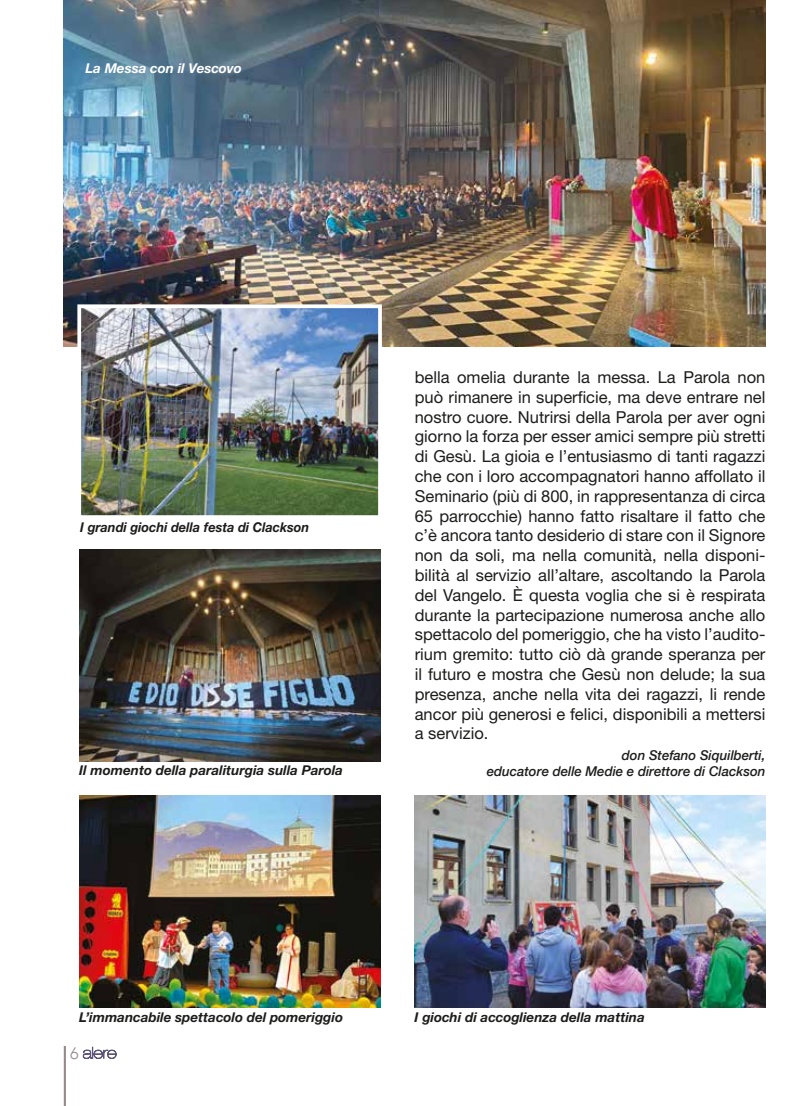
<style>
.page{position:relative;width:808px;height:1106px;background:#fff}
.page>*{position:absolute;margin:0;border:0;box-sizing:border-box;transform-origin:0 0}
.t1{font:16.5px/19.8px "Helvetica Neue LT Std";color:#1c1c1b;text-align:justify}
.t2{font:300 16.5px "Avenir";color:#97898a}
.t3{font:italic 700 13.5px "Helvetica Neue LT Std";color:#1c1c1b}
.t4{font:italic 500 13.5px/16.2px "Helvetica Neue";color:#1c1c1b;text-align:right}
.t5{font:italic 700 13.5px "Helvetica Neue LT Std";color:#1c1c1b;scale:.95 1}
.t6{font:italic 700 13.5px "Helvetica Neue LT Std";color:#fff}
</style>
<div class="page">
<img style="left:64px;top:0;width:701px;height:347px">
<img style="left:415px;top:795px;width:350px;height:213px">
<img style="left:82px;top:309px;width:295px;height:205px">
<div style="left:77px;top:304px;width:305px;height:215px;border:4px solid #fff"></div>
<img style="left:79px;top:549px;width:301px;height:212px">
<img style="left:79px;top:795px;width:301px;height:213px">
<hr style="left:64px;top:1045px;width:2px;height:61px;background:#97898a">
<svg style="left:83px;top:1046px;width:34px;height:12px"></svg>
<p class="t6" style="left:85px;top:60px;width:158px">La Messa con il Vescovo</p>
<p class="t5" style="left:80px;top:518px;width:243px">I grandi giochi della festa di Clackson</p>
<p class="t3" style="left:79px;top:762px;width:265px">Il momento della paraliturgia sulla Parola</p>
<p class="t1" style="left:415px;top:367px;width:352px">bella omelia durante la messa. La Parola non può rimanere in superficie, ma deve entrare nel nostro cuore. Nutrirsi della Parola per aver ogni giorno la forza per esser amici sempre più stretti di Gesù. La gioia e l’entusiasmo di tanti ragazzi che con i loro accompagnatori hanno affollato il Seminario (più di 800, in rappresentanza di circa 65 parrocchie) hanno fatto risaltare il fatto che c’è ancora tanto desiderio di stare con il Signore non da soli, ma nella comunità, nella disponi&shy;bilità al servizio all’altare, ascoltando la Parola del Vangelo. È questa voglia che si è respirata durante la partecipazione numerosa anche allo spettacolo del pomeriggio, che ha visto l’audito&shy;rium gremito: tutto ciò dà grande speranza per il futuro e mostra che Gesù non delude; la sua presenza, anche nella vita dei ragazzi, li rende ancor più generosi e felici, disponibili a mettersi a servizio.</p>
<p class="t4" style="left:487px;top:746px;width:280px">don Stefano Siquilberti,<br>educatore delle Medie e direttore di Clackson</p>
<p class="t3" style="left:79px;top:1008px;width:265px">L’immancabile spettacolo del pomeriggio</p>
<p class="t3" style="left:415px;top:1008px;width:232px">I giochi di accoglienza della mattina</p>
<p class="t2" style="left:70px;top:1043px;width:10px">6</p>
</div>
